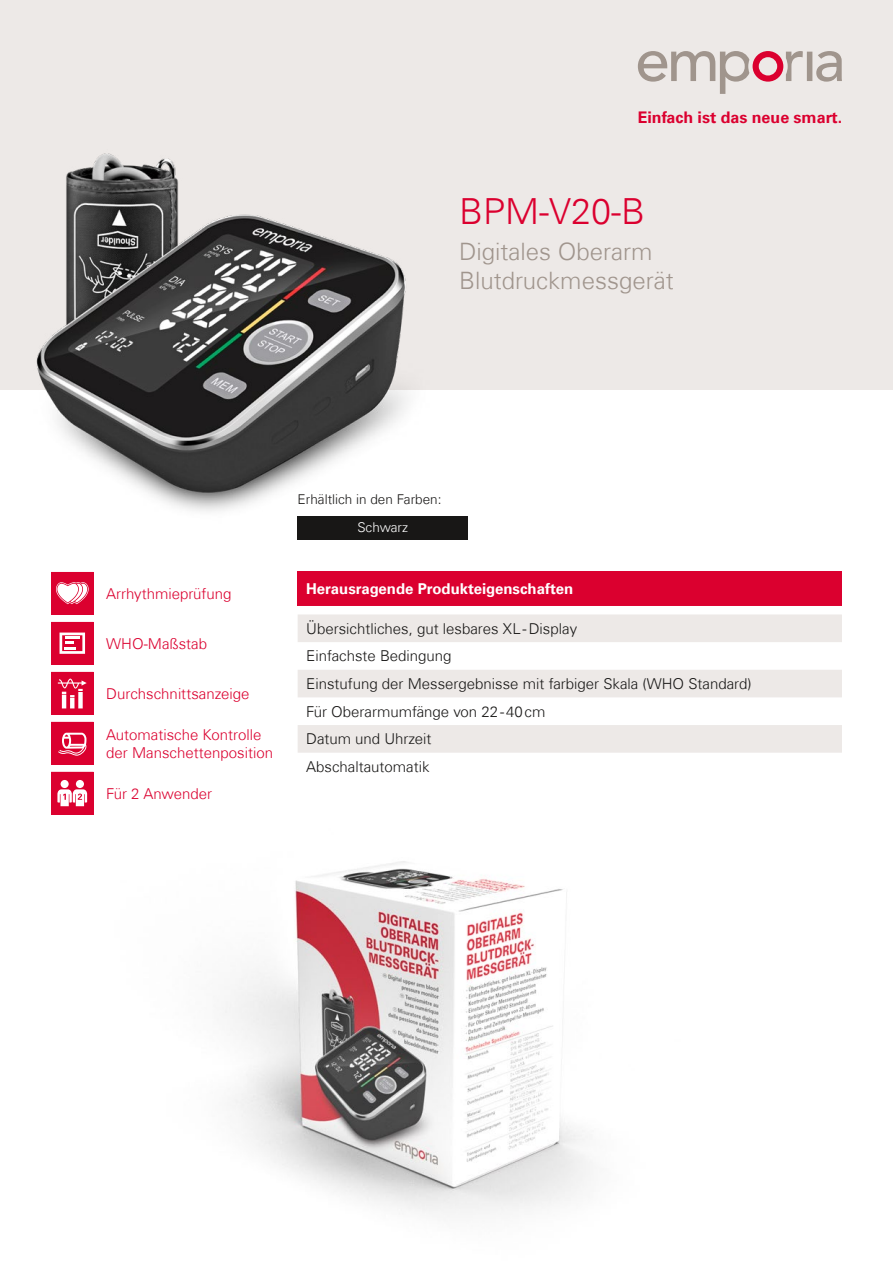
<style>
.page{position:relative;width:893px;height:1263px;background:#fff}
.page>*{position:absolute;margin:0;border:0;box-sizing:border-box;transform-origin:0 0}
.t1{font:300 36px "Univers Com 45";color:#db002f}
.t2{font:300 24px/28.8px "Univers Com 45";color:#a0958d}
.t3{font:700 16.05px "Univers Com 65";color:#db002f}
.t4{font:300 15px/27.6px "Univers Com 45";color:#181716}
.t5{font:300 15px/18px "Univers Com 45";color:#db002f}
.t6{font:700 15px "Univers Com 65";color:#fff}
.t7{font:300 13.5px "Univers Com 45";color:#181716}
.t8{font:300 13.5px "Univers Com 45";color:#fff}
</style>
<div class="page">
<img style="left:51px;top:598px;width:541px;height:615px">
<div style="left:0;top:0;width:893px;height:389px;background:#ede9e7"></div>
<img style="left:0;top:153px;width:444px;height:378px">
<svg style="left:638px;top:51px;width:204px;height:43px"></svg>
<div style="left:298px;top:572px;width:544px;height:242px;background:#fff"></div>
<div style="left:298px;top:572px;width:544px;height:34px;background:#db002f"></div>
<svg style="left:298px;top:614px;width:544px;height:139px;fill:#ede9e7"></svg>
<svg style="left:51px;top:572px;width:43px;height:242px"></svg>
<div style="left:298px;top:516px;width:170px;height:23px;background:#181716"></div>
<p class="t3" style="left:638px;top:108px;width:206px">Einfach ist das neue smart.</p>
<h1 class="t1" style="left:459px;top:189px;width:188px">BPM-V20-B</h1>
<h2 class="t2" style="left:459px;top:237px;width:216px">Digitales Oberarm<br>Blutdruckmessgerät</h2>
<p class="t5" style="left:106px;top:584px;width:127px">Arrhythmieprüfung</p>
<p class="t5" style="left:106px;top:634px;width:102px">WHO-Maßstab</p>
<p class="t5" style="left:106px;top:684px;width:145px">Durchschnittsanzeige</p>
<p class="t5" style="left:106px;top:725px;width:168px">Automatische Kontrolle der Manschettenposition</p>
<p class="t5" style="left:106px;top:784px;width:107px">Für 2 Anwender</p>
<p class="t7" style="left:298px;top:491px;width:145px">Erhältlich in den Farben:</p>
<p class="t8" style="left:357px;top:519px;width:52px">Schwarz</p>
<p class="t6" style="left:306px;top:580px;width:268px">Herausragende Produkteigenschaften</p>
<p class="t4" style="left:306px;top:615px;width:447px">Übersichtliches, gut lesbares XL-Display<br>Einfachste Bedingung<br>Einstufung der Messergebnisse mit farbiger Skala (WHO Standard)<br>Für Oberarmumfänge von 22-40cm<br>Datum und Uhrzeit<br>Abschaltautomatik</p>
</div>
